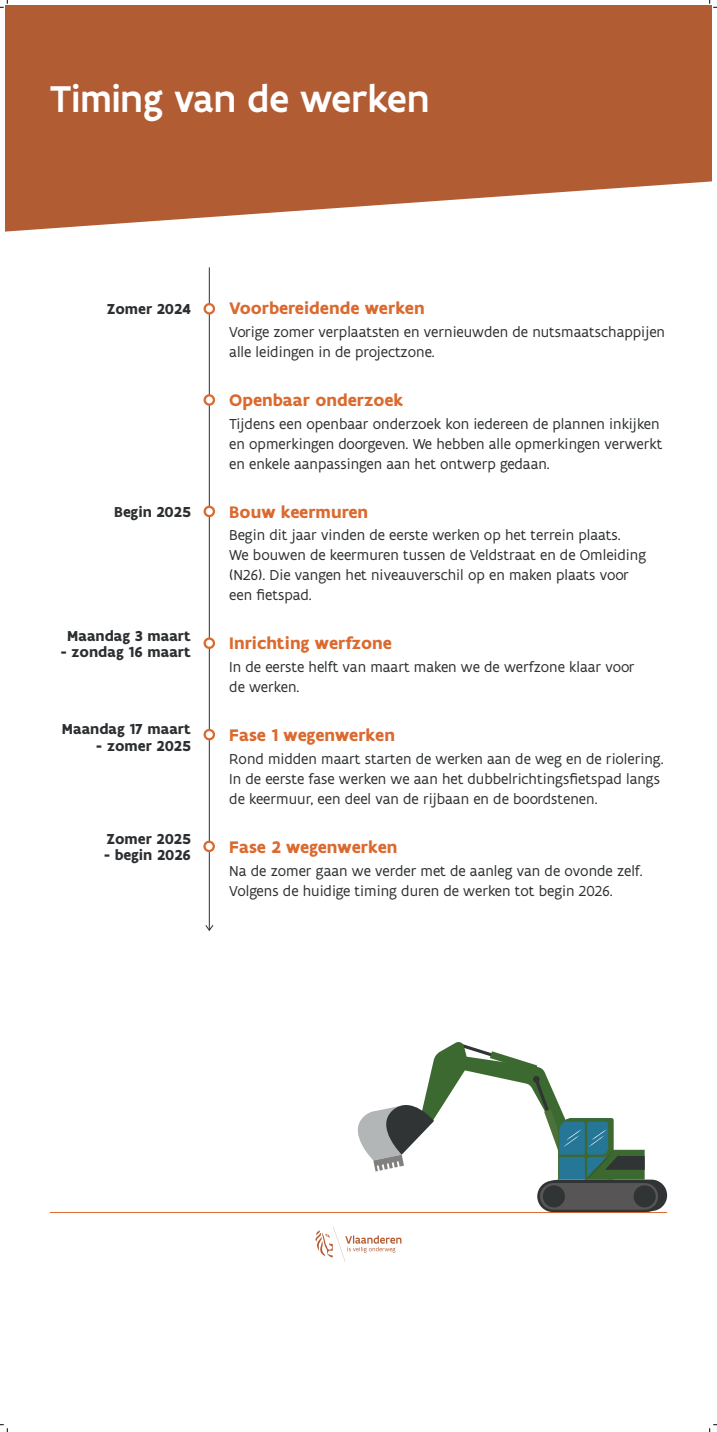
<style>
.page{position:relative;width:717px;height:1432px;background:#fff}
.page>*{position:absolute;margin:0;border:0;box-sizing:border-box;transform-origin:0 0}
.t1{font:500 40px "Flanders Art Sans";color:#fff}
.t2{font:700 18px "Flanders Art Sans";color:#da6a2f}
.t3{font:15.5px/20px "Flanders Art Sans";color:#2c2f31}
.t4{font:700 15.5px "Flanders Art Sans";color:#2c2f31}
</style>
<div class="page">
<hr style="left:50px;top:1212px;width:616px;height:1px;background:#da6a2f">
<svg style="left:5px;top:5px;width:706px;height:227px;background:#ba6e49"></svg>
<svg style="left:315px;top:1226px;width:86px;height:36px"></svg>
<hr style="left:209px;top:267px;width:1px;height:663px;background:#2c2f32">
<svg style="left:205px;top:924px;width:9px;height:7px"></svg>
<svg style="left:204px;top:304px;width:10px;height:9px"></svg>
<div style="left:203px;top:303px;width:12px;height:12px;border:2px solid #da6a2f;border-radius:50%"></div>
<svg style="left:204px;top:395px;width:10px;height:10px"></svg>
<div style="left:203px;top:394px;width:12px;height:12px;border:2px solid #da6a2f;border-radius:50%"></div>
<div style="left:204px;top:507px;width:10px;height:9px;background:#fff;border-radius:50%"></div>
<div style="left:203px;top:506px;width:12px;height:11px;border:2px solid #da6a2f;border-radius:50%"></div>
<div style="left:204px;top:730px;width:10px;height:9px;background:#fff;border-radius:50%"></div>
<div style="left:203px;top:729px;width:12px;height:11px;border:2px solid #da6a2f;border-radius:50%"></div>
<svg style="left:204px;top:639px;width:10px;height:9px"></svg>
<div style="left:203px;top:637px;width:12px;height:12px;border:2px solid #da6a2f;border-radius:50%"></div>
<div style="left:204px;top:842px;width:10px;height:9px;background:#fff;border-radius:50%"></div>
<div style="left:203px;top:841px;width:12px;height:11px;border:2px solid #da6a2f;border-radius:50%"></div>
<div style="left:543px;top:1180px;width:123px;height:31px;background:#303434;border-radius:16px"></div>
<div style="left:537px;top:1181px;width:123px;height:31px;background:#303434;border-radius:16px"></div>
<div style="left:539px;top:1183px;width:118px;height:27px;background:#575555;border-radius:13px"></div>
<svg style="left:358px;top:1042px;width:286px;height:140px"></svg>
<div style="left:542px;top:1185px;width:22px;height:22px;background:#303434;border-radius:50%"></div>
<div style="left:633px;top:1185px;width:22px;height:22px;background:#303434;border-radius:50%"></div>
<svg style="left:0;top:0;width:8px;height:8px"></svg>
<svg style="left:0;top:1424px;width:8px;height:8px"></svg>
<svg style="left:709px;top:0;width:7px;height:8px"></svg>
<svg style="left:709px;top:1424px;width:7px;height:8px"></svg>
<h1 class="t1" style="left:50px;top:74px;width:381px">Timing van de werken</h1>
<p class="t4" style="left:107px;top:299px;width:86px">Zomer 2024</p>
<p class="t4" style="left:114px;top:502px;width:78px">Begin 2025</p>
<p class="t4" style="left:67px;top:626px;width:125px">Maandag 3 maart</p>
<p class="t4" style="left:60px;top:642px;width:132px">- zondag 16 maart</p>
<p class="t4" style="left:62px;top:719px;width:130px">Maandag 17 maart</p>
<p class="t4" style="left:96px;top:736px;width:96px">- zomer 2025</p>
<p class="t4" style="left:106px;top:829px;width:86px">Zomer 2025</p>
<p class="t4" style="left:104px;top:846px;width:89px">- begin 2026</p>
<p class="t2" style="left:229px;top:297px;width:197px">Voorbereidende werken</p>
<p class="t3" style="left:229px;top:321px;width:437px">Vorige zomer verplaatsten en vernieuwden de nutsmaatschappijen alle leidingen in de projectzone.</p>
<p class="t2" style="left:229px;top:389px;width:175px">Openbaar onderzoek</p>
<p class="t3" style="left:229px;top:413px;width:434px">Tijdens een openbaar onderzoek kon iedereen de plannen inkijken en opmerkingen doorgeven. We hebben alle opmerkingen verwerkt en enkele aanpassingen aan het ontwerp gedaan.</p>
<p class="t2" style="left:229px;top:500px;width:140px">Bouw keermuren</p>
<p class="t3" style="left:229px;top:525px;width:418px">Begin dit jaar vinden de eerste werken op het terrein plaats.<br>We bouwen de keermuren tussen de Veldstraat en de Omleiding (N26). Die vangen het niveauverschil op en maken plaats voor een fietspad.</p>
<p class="t2" style="left:229px;top:632px;width:164px">Inrichting werfzone</p>
<p class="t3" style="left:229px;top:657px;width:406px">In de eerste helft van maart maken we de werfzone klaar voor de werken.</p>
<p class="t2" style="left:229px;top:724px;width:167px">Fase 1 wegenwerken</p>
<p class="t3" style="left:229px;top:749px;width:435px">Rond midden maart starten de werken aan de weg en de riolering.<br>In de eerste fase werken we aan het dubbelrichtingsfietspad langs de keermuur, een deel van de rijbaan en de boordstenen.</p>
<p class="t2" style="left:229px;top:836px;width:170px">Fase 2 wegenwerken</p>
<p class="t3" style="left:229px;top:860px;width:415px">Na de zomer gaan we verder met de aanleg van de ovonde zelf.<br>Volgens de huidige timing duren de werken tot begin 2026.</p>
</div>
